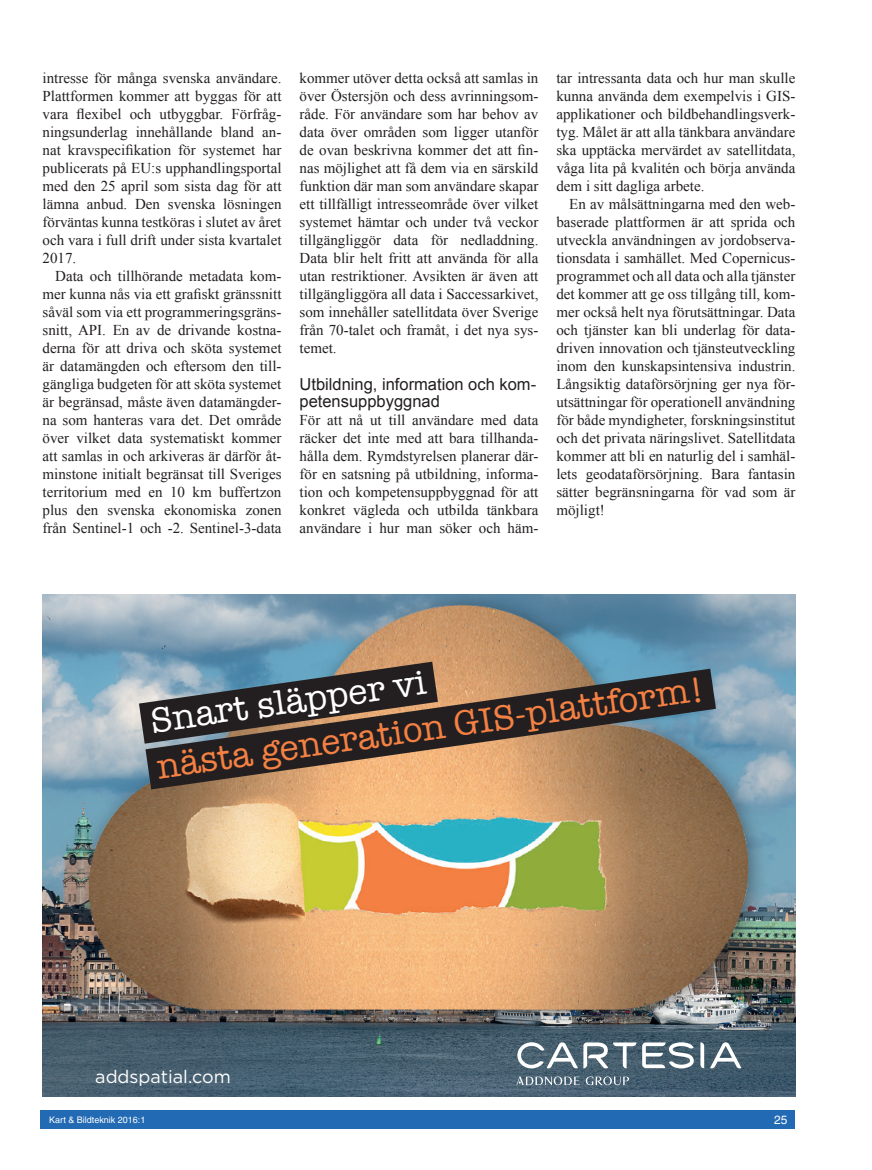
<style>
.page{position:relative;width:872px;height:1170px;background:#fff}
.page>*{position:absolute;margin:0;border:0;box-sizing:border-box;transform-origin:0 0}
.t1{font:36px/45.9px "American Typewriter";color:#f48043}
.t2{font:18px "Gotham";color:#fff}
.Mellanrubrik{font:16.5px/16.5px "Arial";color:#231f20}
.Brödtext{font:15px/18px "Times New Roman";color:#231f20;text-align:justify}
.t3{font:12px "Helvetica";color:#fff}
.t4{font:9px "Helvetica";color:#fff}
.s1{color:#fff}
</style>
<div class="page">
<div style="left:40px;top:1110px;width:755px;height:18px;background:#226ab4"></div>
<img style="left:43px;top:594px;width:752px;height:502px">
<div style="left:72px;top:594px;width:696px;height:437px;background:#231f20;opacity:.55"></div>
<img style="left:84px;top:605px;width:668px;height:404px">
<svg style="left:96px;top:636px;width:385px;height:133px;background:#93a1a6"></svg>
<svg style="left:102px;top:643px;width:657px;height:172px;background:#7f7568"></svg>
<svg style="left:516px;top:1076px;width:64px;height:9px"></svg>
<svg style="left:586px;top:1076px;width:43px;height:9px"></svg>
<svg style="left:517px;top:1042px;width:224px;height:26px"></svg>
<p class="Brödtext" style="left:43px;top:68px;width:240px">intresse för många svenska användare.<br>Plattformen kommer att byggas för att vara flexibel och utbyggbar. Förfråg&shy;ningsunderlag innehållande bland an&shy;nat kravspecifikation för systemet har publicerats på EU:s upphandlingsportal med den 25 april som sista dag för att lämna anbud. Den svenska lösningen förväntas kunna testköras i slutet av året och vara i full drift under sista kvartalet 2017.</p>
<p class="Brödtext" style="left:43px;top:266px;width:240px;text-indent:13px">Data och tillhörande metadata kom&shy;mer kunna nås via ett grafiskt gränssnitt såväl som via ett programmeringsgräns&shy;snitt, API. En av de drivande kostna&shy;derna för att driva och sköta systemet är datamängden och eftersom den till&shy;gängliga budgeten för att sköta systemet är begränsad, måste även datamängder&shy;na som hanteras vara det. Det område över vilket data systematiskt kommer att samlas in och arkiveras är därför åt&shy;minstone initialt begränsat till Sveriges territorium med en 10 km buffertzon plus den svenska ekonomiska zonen från Sentinel-1 och -2. Sentinel-3-data</p>
<p class="Brödtext" style="left:299px;top:68px;width:240px">kommer utöver detta också att samlas in över Östersjön och dess avrinningsom&shy;råde. För användare som har behov av data över områden som ligger utanför de ovan beskrivna kommer det att fin&shy;nas möjlighet att få dem via en särskild funktion där man som användare skapar ett tillfälligt intresseområde över vilket systemet hämtar och under två veckor tillgängliggör data för nedladdning.<br>Data blir helt fritt att använda för alla utan restriktioner. Avsikten är även att tillgängliggöra all data i Saccessarkivet, som innehåller satellitdata över Sverige från 70-talet och framåt, i det nya sys&shy;temet.</p>
<p class="Mellanrubrik" style="left:299px;top:376px;width:238px">Utbildning, information och kom&shy;petensuppbyggnad</p>
<p class="Brödtext" style="left:299px;top:410px;width:240px">För att nå ut till användare med data räcker det inte med att bara tillhanda&shy;hålla dem. Rymdstyrelsen planerar där&shy;för en satsning på utbildning, informa&shy;tion och kompetensuppbyggnad för att konkret vägleda och utbilda tänkbara användare i hur man söker och häm-</p>
<p class="Brödtext" style="left:556px;top:68px;width:240px">tar intressanta data och hur man skulle kunna använda dem exempelvis i GIS&shy;applikationer och bildbehandlingsverk&shy;tyg. Målet är att alla tänkbara användare ska upptäcka mervärdet av satellitdata, våga lita på kvalitén och börja använda dem i sitt dagliga arbete.</p>
<p class="Brödtext" style="left:556px;top:194px;width:240px;text-indent:13px">En av målsättningarna med den web&shy;baserade plattformen är att sprida och utveckla användningen av jordobserva&shy;tionsdata i samhället. Med Copernicus&shy;programmet och all data och alla tjänster det kommer att ge oss tillgång till, kom&shy;mer också helt nya förutsättningar. Data och tjänster kan bli underlag för data&shy;driven innovation och tjänsteutveckling inom den kunskapsintensiva industrin.<br>Långsiktig dataförsörjning ger nya för&shy;utsättningar för operationell användning för både myndigheter, forskningsinstitut och det privata näringslivet. Satellitdata kommer att bli en naturlig del i samhäl&shy;lets geodataförsörjning. Bara fantasin sätter begränsningarna för vad som är möjligt!</p>
<p class="t1" style="left:147px;top:696px;width:554px;rotate:-8deg"><span class="s1">Snart släpper vi<br></span>nästa generation GIS-plattform!</p>
<p class="t2" style="left:95px;top:1065px;width:137px">addspatial.com</p>
<p class="t4" style="left:49px;top:1114px;width:98px">Kart &amp; Bildteknik 2016:1</p>
<p class="t3" style="left:774px;top:1112px;width:15px">25</p>
</div>
